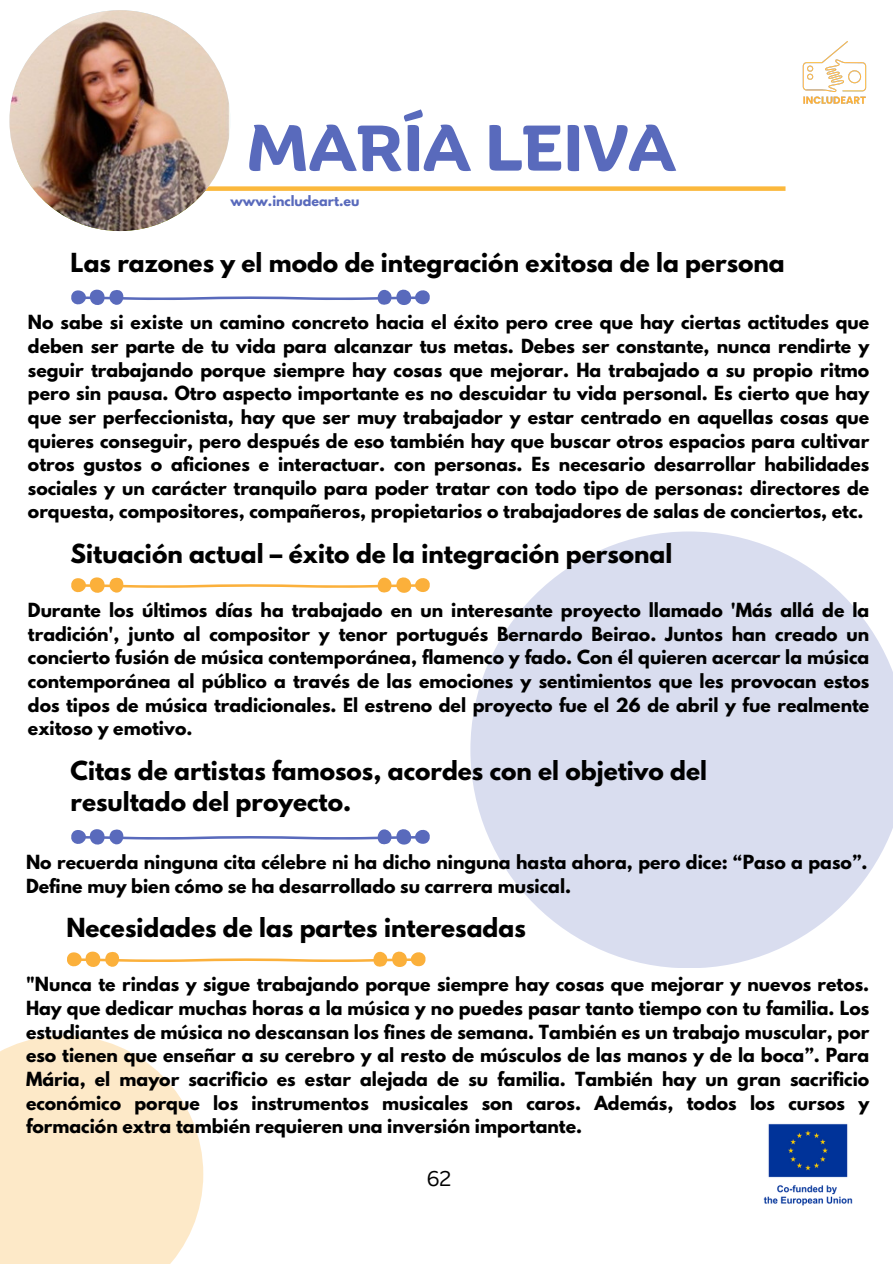
<style>
.page{position:relative;width:893px;height:1264px;background:#fff}
.page>*{position:absolute;margin:0;border:0;box-sizing:border-box;transform-origin:0 0}
.t1{font:700 62.55px "Binate Display";color:#596abc}
.t2{font:700 23.25px/31.5px "League Spartan";color:#000}
.t3{font:20.7px "Binate Display";color:#000}
.t4{font:700 17.25px/23.7px "League Spartan";color:#000;text-align:justify}
.t5{font:700 12.75px "League Spartan";color:#596abc}
</style>
<div class="page">
<div style="left:89px;top:186px;width:696px;height:5px;background:#fbb83c"></div>
<svg style="left:470px;top:531px;width:422px;height:437px;fill:#d9ddef"></svg>
<svg style="left:0;top:1035px;width:203px;height:228px;background:#fdebce"></svg>
<img style="left:802px;top:41px;width:65px;height:63px">
<svg style="left:71px;top:829px;width:359px;height:16px"></svg>
<svg style="left:71px;top:577px;width:359px;height:16px"></svg>
<svg style="left:71px;top:289px;width:359px;height:16px"></svg>
<img style="left:9px;top:10px;width:221px;height:221px;border-radius:50%">
<img style="left:763px;top:1123px;width:90px;height:83px">
<svg style="left:67px;top:951px;width:359px;height:16px"></svg>
<p class="t1" style="left:246px;top:89px;width:432px">MARÍA LEIVA</p>
<p class="t5" style="left:230px;top:194px;width:131px">www.includeart.eu</p>
<p class="t2" style="left:71px;top:249px;width:715px">Las razones y el modo de integración exitosa de la persona</p>
<p class="t4" style="left:28px;top:313px;width:842px">No sabe si existe un camino concreto hacia el éxito pero cree que hay ciertas actitudes que deben ser parte de tu vida para alcanzar tus metas. Debes ser constante, nunca rendirte y seguir trabajando porque siempre hay cosas que mejorar. Ha trabajado a su propio ritmo pero sin pausa. Otro aspecto importante es no descuidar tu vida personal. Es cierto que hay que ser perfeccionista, hay que ser muy trabajador y estar centrado en aquellas cosas que quieres conseguir, pero después de eso también hay que buscar otros espacios para cultivar otros gustos o aficiones e interactuar. con personas. Es necesario desarrollar habilidades sociales y un carácter tranquilo para poder tratar con todo tipo de personas: directores de orquesta, compositores, compañeros, propietarios o trabajadores de salas de conciertos, etc.</p>
<p class="t2" style="left:71px;top:540px;width:603px">Situación actual – éxito de la integración personal</p>
<p class="t4" style="left:28px;top:600px;width:842px">Durante los últimos días ha trabajado en un interesante proyecto llamado 'Más allá de la tradición', junto al compositor y tenor portugués Bernardo Beirao. Juntos han creado un concierto fusión de música contemporánea, flamenco y fado. Con él quieren acercar la música contemporánea al público a través de las emociones y sentimientos que les provocan estos dos tipos de música tradicionales. El estreno del proyecto fue el 26 de abril y fue realmente exitoso y emotivo.</p>
<p class="t2" style="left:71px;top:757px;width:638px">Citas de artistas famosos, acordes con el objetivo del resultado del proyecto.</p>
<p class="t4" style="left:26px;top:852px;width:842px">No recuerda ninguna cita célebre ni ha dicho ninguna hasta ahora, pero dice: “Paso a paso”.<br>Define muy bien cómo se ha desarrollado su carrera musical.</p>
<p class="t2" style="left:66px;top:914px;width:461px">Necesidades de las partes interesadas</p>
<p class="t4" style="left:26px;top:974px;width:844px">"Nunca te rindas y sigue trabajando porque siempre hay cosas que mejorar y nuevos retos.<br>Hay que dedicar muchas horas a la música y no puedes pasar tanto tiempo con tu familia. Los estudiantes de música no descansan los fines de semana. También es un trabajo muscular, por eso tienen que enseñar a su cerebro y al resto de músculos de las manos y de la boca”. Para Mária, el mayor sacrificio es estar alejada de su familia. También hay un gran sacrificio económico porque los instrumentos musicales son caros. Además, todos los cursos y formación extra también requieren una inversión importante.</p>
<p class="t3" style="left:427px;top:1158px;width:26px">62</p>
</div>
